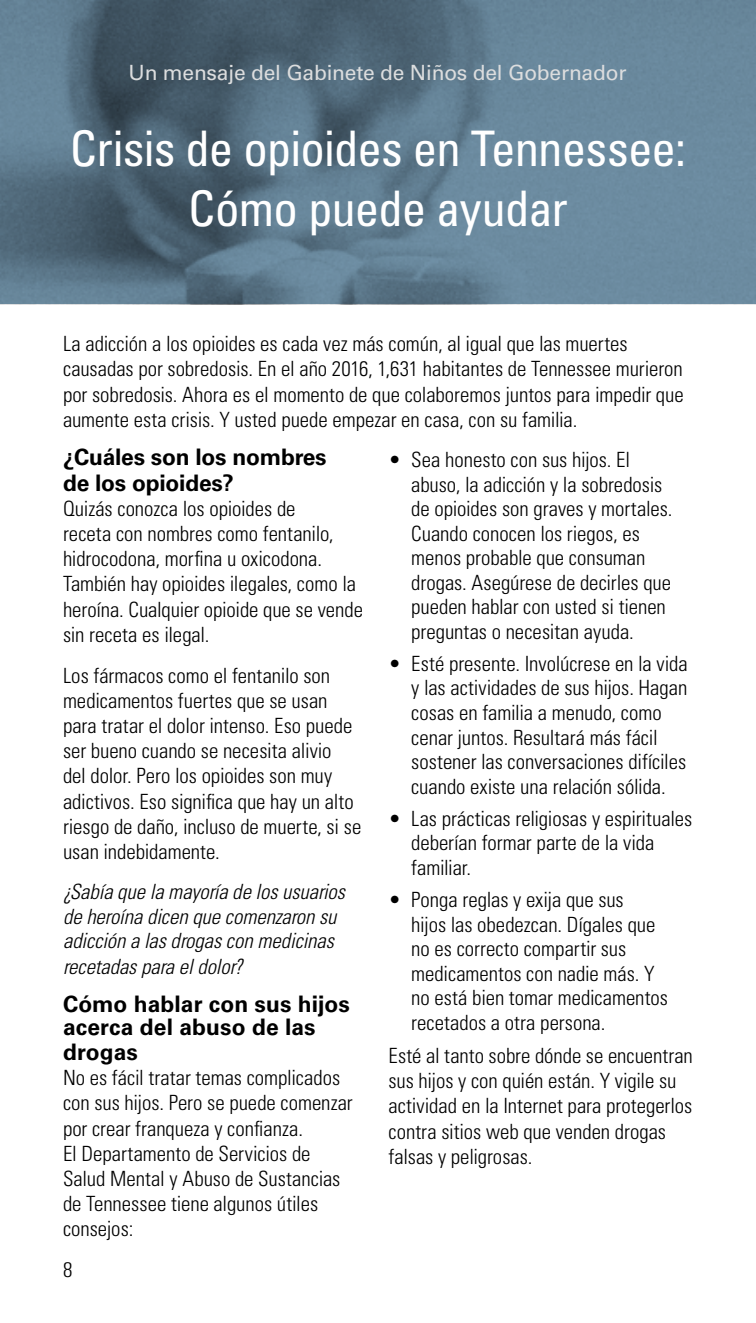
<style>
.page{position:relative;width:756px;height:1323px;background:#fff}
.page>*{position:absolute;margin:0;border:0;box-sizing:border-box;transform-origin:0 0}
.t1{font:condensed 49px/59.5px "Univers LT Std";letter-spacing:-.02em;color:#fff;text-align:center}
.t2{font:700 22.75px/25.2px "Univers LT Std";color:#000}
.t3{font:300 condensed 21px/25.2px "Univers LT Std";letter-spacing:-.005em;color:#000}
.t4{font:italic 300 condensed 21px/24.7px "Univers LT Std";letter-spacing:-.005em;color:#000}
.t5{font:21px "Univers LT Std";letter-spacing:-.01em;color:#dcddde}
</style>
<div class="page">
<img style="left:0;top:0;width:756px;height:304px">
<p class="t5" style="left:129px;top:60px;width:499px">Un mensaje del Gabinete de Niños del Gobernador</p>
<h2 class="t1" style="left:70px;top:119px;width:618px">Crisis de opioides en Tennessee:<br>Cómo puede ayudar</h2>
<p class="t3" style="left:63px;top:331px;width:622px">La adicción a los opioides es cada vez más común, al igual que las muertes causadas por sobredosis. En el año 2016, 1,631 habitantes de Tennessee murieron por sobredosis. Ahora es el momento de que colaboremos juntos para impedir que aumente esta crisis. Y usted puede empezar en casa, con su familia.</p>
<h3 class="t2" style="left:63px;top:445px;width:265px">¿Cuáles son los nombres de los opioides?</h3>
<p class="t3" style="left:63px;top:496px;width:302px">Quizás conozca los opioides de<br>receta con nombres como fentanilo, hidrocodona, morfina u oxicodona.<br>También hay opioides ilegales, como la heroína. Cualquier opioide que se vende sin receta es ilegal.</p>
<p class="t3" style="left:63px;top:663px;width:300px">Los fármacos como el fentanilo son medicamentos fuertes que se usan para tratar el dolor intenso. Eso puede ser bueno cuando se necesita alivio<br>del dolor. Pero los opioides son muy adictivos. Eso significa que hay un alto riesgo de daño, incluso de muerte, si se usan indebidamente.</p>
<p class="t4" style="left:63px;top:880px;width:283px">¿Sabía que la mayoría de los usuarios de heroína dicen que comenzaron su adicción a las drogas con medicinas recetadas para el dolor?</p>
<h3 class="t2" style="left:63px;top:993px;width:288px;line-height:22.8px">Cómo hablar con sus hijos acerca del abuso de las</h3>
<h3 class="t2" style="left:63px;top:1040px;width:76px">drogas</h3>
<p class="t3" style="left:63px;top:1065px;width:291px">No es fácil tratar temas complicados con sus hijos. Pero se puede comenzar por crear franqueza y confianza.<br>El Departamento de Servicios de<br>Salud Mental y Abuso de Sustancias de Tennessee tiene algunos útiles consejos:</p>
<p class="t3" style="left:411px;top:447px;width:263px;line-height:24.5px;text-indent:-23px">• Sea honesto con sus hijos. El abuso, la adicción y la sobredosis de opioides son graves y mortales.<br>Cuando conocen los riegos, es menos probable que consuman drogas. Asegúrese de decirles que pueden hablar con usted si tienen preguntas o necesitan ayuda.</p>
<p class="t3" style="left:411px;top:651px;width:278px;line-height:24.5px;text-indent:-23px">• Esté presente. Involúcrese en la vida y las actividades de sus hijos. Hagan cosas en familia a menudo, como cenar juntos. Resultará más fácil sostener las conversaciones difíciles cuando existe una relación sólida.</p>
<p class="t3" style="left:411px;top:806px;width:283px;line-height:24.5px;text-indent:-23px">• Las prácticas religiosas y espirituales deberían formar parte de la vida familiar.</p>
<p class="t3" style="left:411px;top:888px;width:258px;line-height:24.5px;text-indent:-23px">• Ponga reglas y exija que sus<br>hijos las obedezcan. Dígales que no es correcto compartir sus medicamentos con nadie más. Y no está bien tomar medicamentos recetados a otra persona.</p>
<p class="t3" style="left:388px;top:1043px;width:306px">Esté al tanto sobre dónde se encuentran sus hijos y con quién están. Y vigile su actividad en la Internet para protegerlos contra sitios web que venden drogas falsas y peligrosas.</p>
<p class="t3" style="left:63px;top:1257px;width:11px">8</p>
</div>
